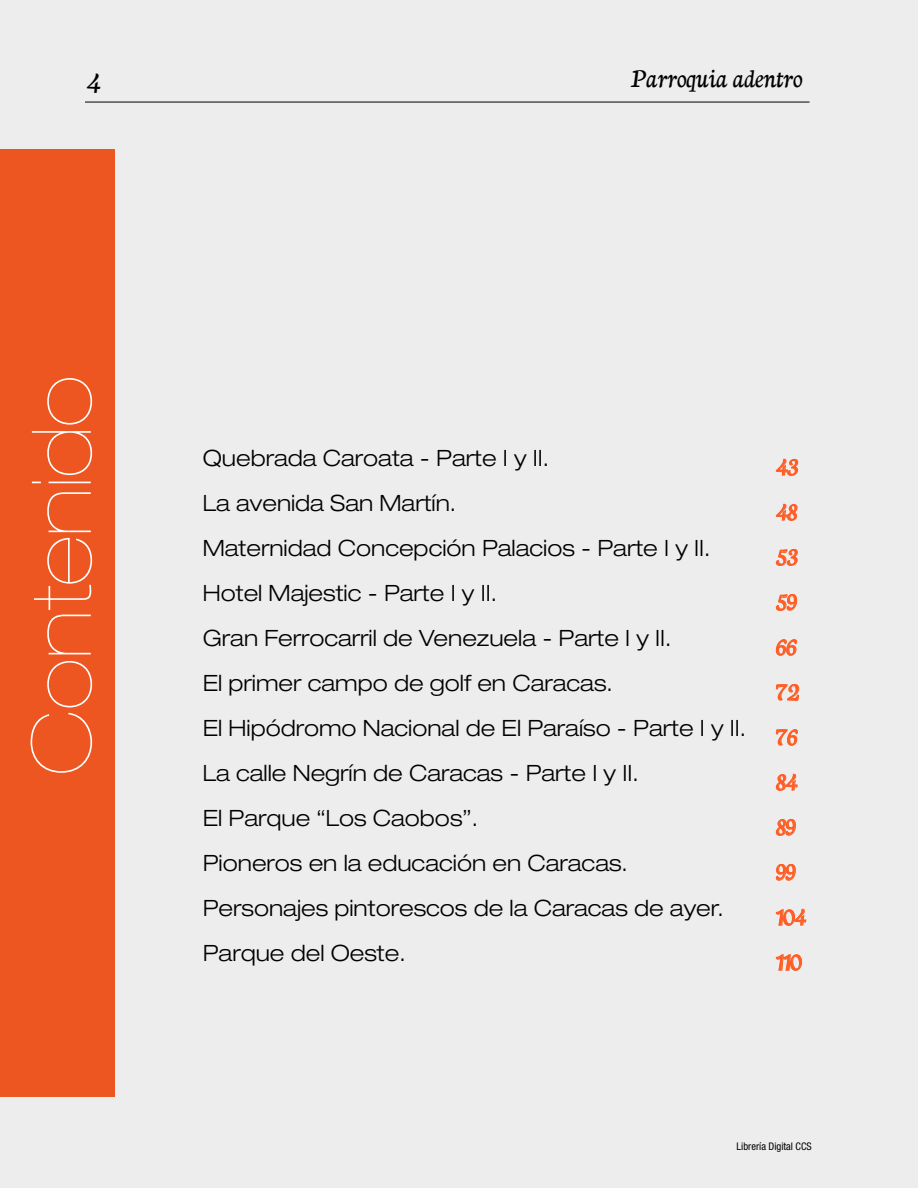
<style>
.page{position:relative;width:918px;height:1188px;background:#ededee}
.page>*{position:absolute;margin:0;border:0;box-sizing:border-box;transform-origin:0 0}
.t1{font:200 expanded 82.5px "Helvetica Neue LT Std";color:#fff}
.t2{font:33px "Neuton Cursive";color:#000}
.t3{font:27px/45px "Neuton Cursive";color:#ff5d23}
.t4{font:27px "Neuton Cursive";color:#000}
.t5{font:300 expanded 22.5px/45px "Helvetica Neue LT Std";color:#000}
.t6{font:condensed 10.5px "Helvetica Neue LT Std";color:#000}
</style>
<div class="page">
<hr style="left:85px;top:102px;width:725px;height:1px;background:#000">
<div style="left:0;top:150px;width:114px;height:947px;background:#ed5620"></div>
<svg style="left:775px;top:458px;width:24px;height:18px"></svg>
<svg style="left:775px;top:503px;width:23px;height:18px"></svg>
<svg style="left:776px;top:548px;width:22px;height:18px"></svg>
<svg style="left:776px;top:593px;width:21px;height:18px"></svg>
<svg style="left:776px;top:639px;width:24px;height:62px"></svg>
<svg style="left:776px;top:729px;width:22px;height:17px"></svg>
<svg style="left:776px;top:773px;width:22px;height:18px"></svg>
<svg style="left:776px;top:819px;width:20px;height:17px"></svg>
<svg style="left:776px;top:864px;width:20px;height:17px"></svg>
<svg style="left:776px;top:908px;width:31px;height:18px"></svg>
<svg style="left:776px;top:954px;width:26px;height:17px"></svg>
<h2 class="t2" style="left:87px;top:57px;width:15px">4</h2>
<p class="t4" style="left:631px;top:57px;width:173px">Parroquia adentro</p>
<h1 class="t1" style="left:13px;top:775px;width:401px;rotate:-90deg">Contenido</h1>
<p class="t5" style="left:203px;top:435px;width:545px">Quebrada Caroata - Parte I y II.<br>La avenida San Martín.<br>Maternidad Concepción Palacios - Parte I y II.<br>Hotel Majestic - Parte I y II.<br>Gran Ferrocarril de Venezuela - Parte I y II.<br>El primer campo de golf en Caracas.<br>El Hipódromo Nacional de El Paraíso - Parte I y II.<br>La calle Negrín de Caracas - Parte I y II.<br>El Parque “Los Caobos”.<br>Pioneros en la educación en Caracas.<br>Personajes pintorescos de la Caracas de ayer.<br>Parque del Oeste.</p>
<p class="t3" style="left:776px;top:441px;width:31px">43<br>48<br>53<br>59<br>66<br>72<br>76<br>84<br>89<br>99<br>104<br>110</p>
<p class="t6" style="left:737px;top:1141px;width:77px">Librería Digital CCS</p>
</div>
